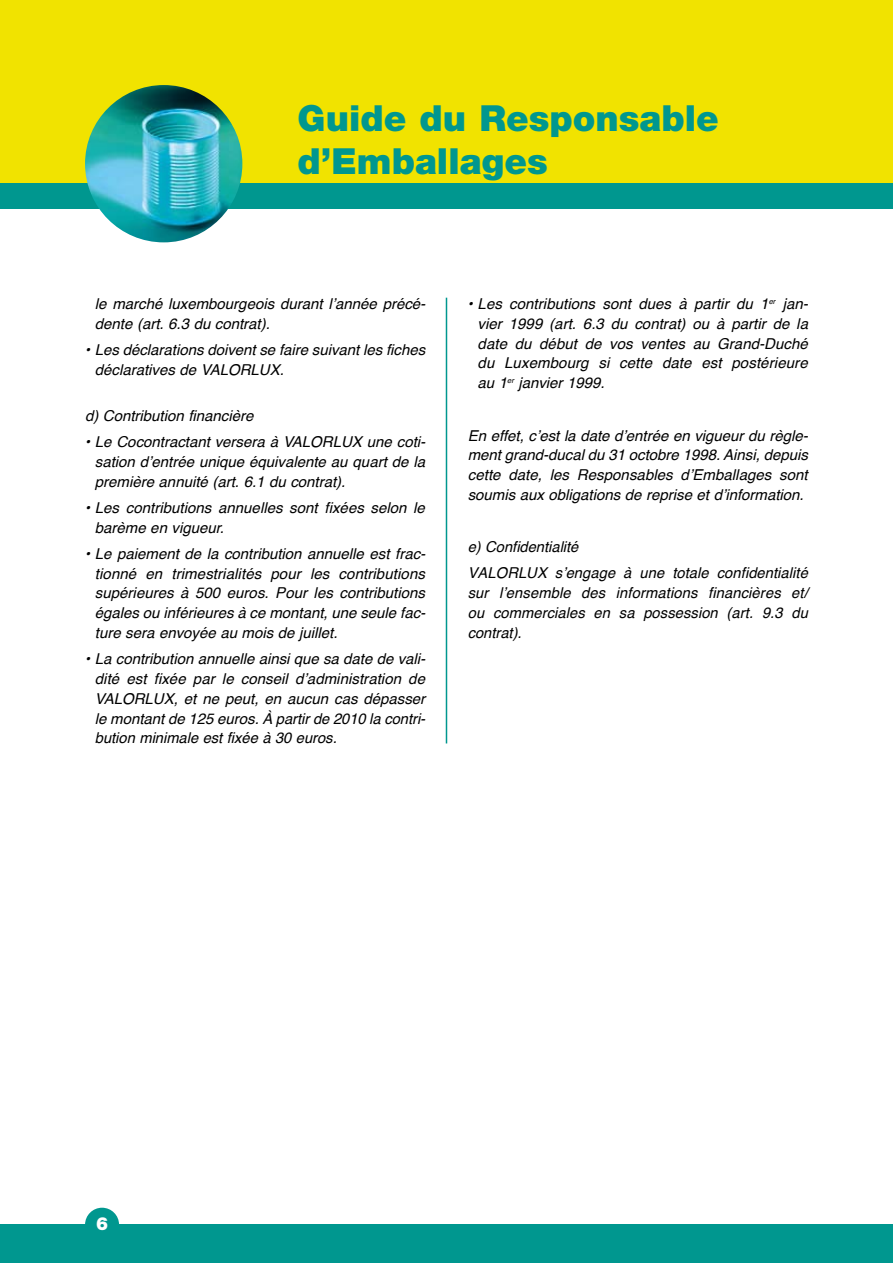
<style>
.page{position:relative;width:893px;height:1263px;background:#fff}
.page>*{position:absolute;margin:0;border:0;box-sizing:border-box;transform-origin:0 0}
.t1{font:900 36px/43.2px "Helvetica Neue";color:#00978f}
.t2{font:900 18px "Helvetica Neue";color:#fff}
.t3{font:italic 15px/19.8px "Helvetica";color:#000;text-align:justify}
</style>
<div class="page">
<div style="left:0;top:0;width:893px;height:183px;background:#f1e300"></div>
<div style="left:0;top:183px;width:893px;height:25px;background:#00978f"></div>
<div style="left:0;top:1225px;width:893px;height:38px;background:#00978f"></div>
<div style="left:85px;top:1208px;width:34px;height:34px;background:#00978f;border-radius:50%"></div>
<hr style="left:446px;top:298px;width:1px;height:445px;background:#00978f">
<img style="left:85px;top:85px;width:157px;height:157px;border-radius:79px">
<h1 class="t1" style="left:298px;top:97px;width:423px">Guide du Responsable d’Emballages</h1>
<p class="t3" style="left:95px;top:294px;width:332px">le marché luxembourgeois durant l’année précé&shy;dente (art. 6.3 du contrat).</p>
<p class="t3" style="left:95px;top:340px;width:332px;text-indent:-10px">• Les déclarations doivent se faire suivant les fiches déclaratives de VALORLUX.</p>
<p class="t3" style="left:85px;top:406px;width:170px">d) Contribution financière</p>
<p class="t3" style="left:95px;top:432px;width:332px;text-indent:-10px">• Le Cocontractant versera à VALORLUX une coti&shy;sation d’entrée unique équivalente au quart de la première annuité (art. 6.1 du contrat).</p>
<p class="t3" style="left:95px;top:498px;width:332px;text-indent:-10px">• Les contributions annuelles sont fixées selon le barème en vigueur.</p>
<p class="t3" style="left:95px;top:544px;width:332px;text-indent:-10px">• Le paiement de la contribution annuelle est frac&shy;tionné en trimestrialités pour les contributions supérieures à 500 euros. Pour les contributions égales ou inférieures à ce montant, une seule fac&shy;ture sera envoyée au mois de juillet.</p>
<p class="t3" style="left:95px;top:649px;width:332px;text-indent:-10px">• La contribution annuelle ainsi que sa date de vali&shy;dité est fixée par le conseil d’administration de VALORLUX, et ne peut, en aucun cas dépasser le montant de 125 euros. À partir de 2010 la contri&shy;bution minimale est fixée à 30 euros.</p>
<p class="t3" style="left:478px;top:294px;width:332px;text-indent:-10px">• Les contributions sont dues à partir du 1<sup>er</sup> jan&shy;vier 1999 (art. 6.3 du contrat) ou à partir de la date du début de vos ventes au Grand-Duché du Luxembourg si cette date est postérieure au 1<sup>er</sup> janvier 1999.</p>
<p class="t3" style="left:468px;top:426px;width:342px">En effet, c’est la date d’entrée en vigueur du règle&shy;ment grand-ducal du 31 octobre 1998. Ainsi, depuis cette date, les Responsables d’Emballages sont soumis aux obligations de reprise et d’information.</p>
<p class="t3" style="left:468px;top:534px;width:342px;line-height:26.2px">e) Confidentialité<br>VALORLUX s’engage à une totale confidentialité</p>
<p class="t3" style="left:468px;top:583px;width:342px">sur l’ensemble des informations financières et/ ou commerciales en sa possession (art. 9.3 du contrat).</p>
<p class="t2" style="left:96px;top:1213px;width:14px">6</p>
</div>
